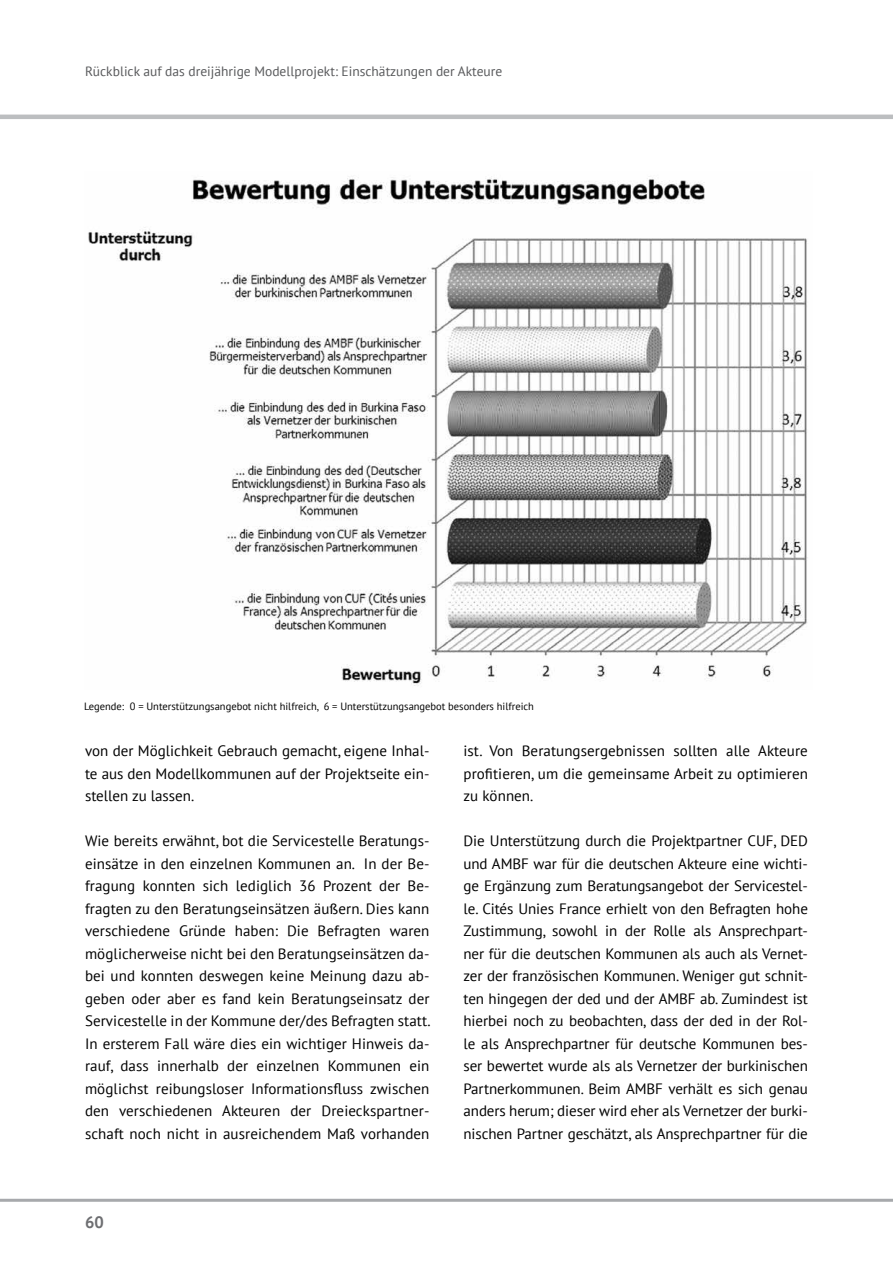
<style>
.page{position:relative;width:893px;height:1263px;background:#fff}
.page>*{position:absolute;margin:0;border:0;box-sizing:border-box;transform-origin:0 0}
.t1{font:700 16.5px "PT Sans";color:#6d6e71}
.t2{font:15px/22.5px "PT Sans";letter-spacing:.005em;color:#000;text-align:justify}
.t3{font:13.5px "PT Sans";color:#58595b}
.t4{font:10.5px "PT Sans";color:#000}
</style>
<div class="page">
<hr style="left:0;top:1199px;width:893px;height:3px;background:#a7a9ac">
<hr style="left:0;top:115px;width:893px;height:4px;background:#bcbec0">
<img style="left:88px;top:176px;width:720px;height:510px">
<p class="t3" style="left:85px;top:63px;width:419px">Rückblick auf das dreijährige Modellprojekt: Einschätzungen der Akteure</p>
<p class="t4" style="left:84px;top:699px;width:451px">Legende: 0 = Unterstützungsangebot nicht hilfreich, 6 = Unterstützungsangebot besonders hilfreich</p>
<p class="t2" style="left:85px;top:739px;width:346px">von der Möglichkeit Gebrauch gemacht, eigene Inhal&shy;te aus den Modellkommunen auf der Projektseite ein&shy;stellen zu lassen.</p>
<p class="t2" style="left:85px;top:829px;width:347px">Wie bereits erwähnt, bot die Servicestelle Beratungs&shy;einsätze in den einzelnen Kommunen an. In der Be&shy;fragung konnten sich lediglich 36 Prozent der Be&shy;fragten zu den Beratungseinsätzen äußern. Dies kann verschiedene Gründe haben: Die Befragten waren möglicherweise nicht bei den Beratungseinsätzen da&shy;bei und konnten deswegen keine Meinung dazu ab&shy;geben oder aber es fand kein Beratungseinsatz der Servicestelle in der Kommune der/des Befragten statt.</p>
<p class="t2" style="left:85px;top:1032px;width:346px">In ersterem Fall wäre dies ein wichtiger Hinweis da&shy;rauf, dass innerhalb der einzelnen Kommunen ein möglichst reibungsloser Informationsfluss zwischen den verschiedenen Akteuren der Dreieckspartner&shy;schaft noch nicht in ausreichendem Maß vorhanden</p>
<p class="t1" style="left:85px;top:1211px;width:20px">60</p>
<p class="t2" style="left:463px;top:739px;width:346px">ist. Von Beratungsergebnissen sollten alle Akteure profitieren, um die gemeinsame Arbeit zu optimieren zu können.</p>
<p class="t2" style="left:463px;top:829px;width:346px">Die Unterstützung durch die Projektpartner CUF, DED und AMBF war für die deutschen Akteure eine wichti&shy;ge Ergänzung zum Beratungsangebot der Servicestel&shy;le. Cités Unies France erhielt von den Befragten hohe Zustimmung, sowohl in der Rolle als Ansprechpart&shy;ner für die deutschen Kommunen als auch als Vernet&shy;zer der französischen Kommunen. Weniger gut schnit&shy;ten hingegen der ded und der AMBF ab. Zumindest ist hierbei noch zu beobachten, dass der ded in der Rol&shy;le als Ansprechpartner für deutsche Kommunen bes&shy;ser bewertet wurde als als Vernetzer der burkinischen Partnerkommunen. Beim AMBF verhält es sich genau anders herum; dieser wird eher als Vernetzer der burki&shy;nischen Partner geschätzt, als Ansprechpartner für die</p>
</div>
